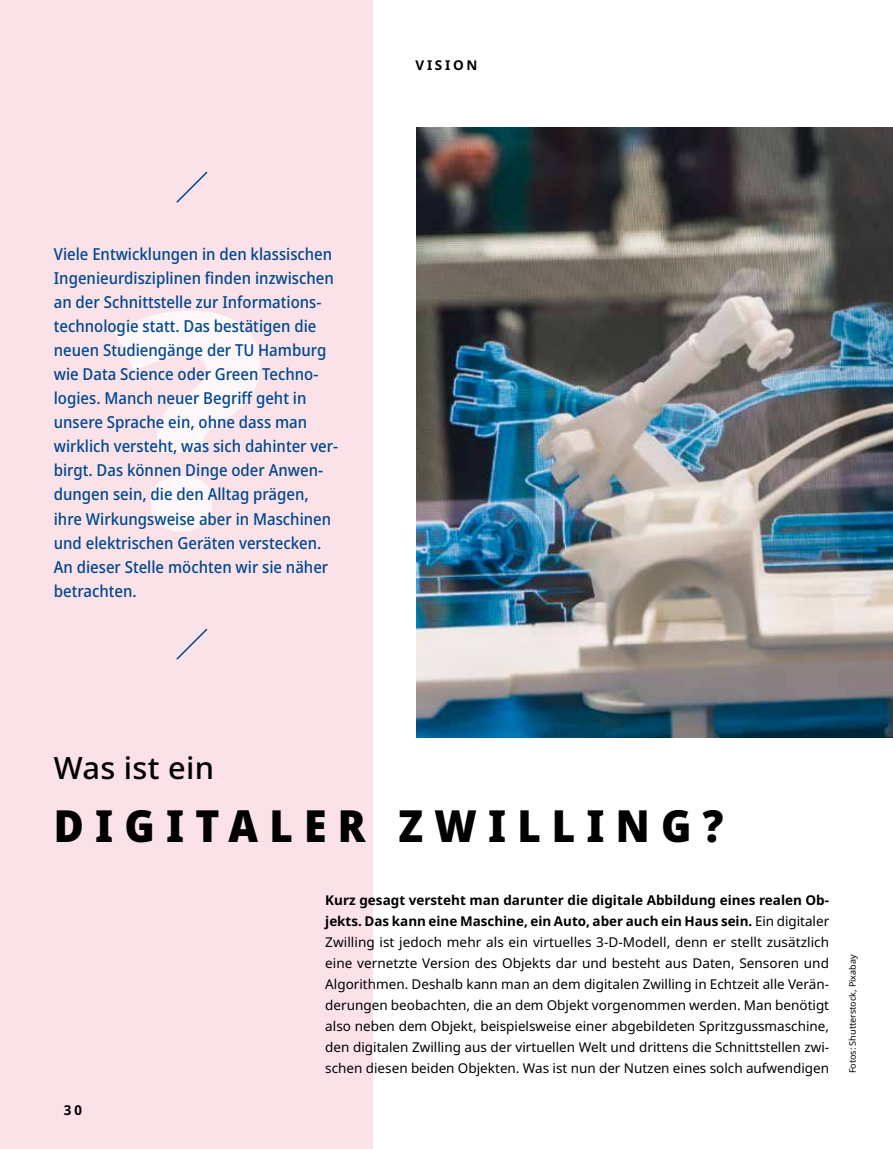
<style>
.page{position:relative;width:893px;height:1149px;background:#fff}
.page>*{position:absolute;margin:0;border:0;box-sizing:border-box;transform-origin:0 0}
.t1{font:900 semi-condensed 44.25px "Noto Sans";letter-spacing:.255em;color:#000}
.t2{font:500 30.75px "Noto Sans";letter-spacing:.01em;color:#000}
.t3{font:500 semi-condensed 16.5px/24px "Noto Sans";color:#004890}
.t4{font:13.5px/21px "Noto Sans";color:#000;text-align:justify}
.t5{font:700 13.5px "Noto Sans";letter-spacing:.2em;color:#000}
.t6{font:9px "Noto Sans";color:#000}
.s1{font-weight:700}
</style>
<div class="page">
<div style="left:0;top:0;width:373px;height:1148px;background:#fbe2e9"></div>
<svg style="left:176px;top:171px;width:32px;height:32px"></svg>
<svg style="left:176px;top:628px;width:32px;height:32px"></svg>
<svg style="left:114px;top:311px;width:146px;height:220px"></svg>
<img style="left:417px;top:128px;width:476px;height:609px">
<p class="t5" style="left:415px;top:55px;width:63px">VISION</p>
<p class="t3" style="left:54px;top:242px;width:286px">Viele Entwicklungen in den klassischen Ingenieurdisziplinen finden inzwischen an der Schnittstelle zur Informations&shy;technologie statt. Das bestätigen die neuen Studiengänge der TU Hamburg wie Data Science oder Green Techno&shy;logies. Manch neuer Begriff geht in unsere Sprache ein, ohne dass man wirklich versteht, was sich dahinter ver&shy;birgt. Das können Dinge oder Anwen&shy;dungen sein, die den Alltag prägen, ihre Wirkungsweise aber in Maschinen und elektrischen Geräten verstecken.<br>An dieser Stelle möchten wir sie näher betrachten.</p>
<h2 class="t2" style="left:54px;top:746px;width:162px">Was ist ein</h2>
<h1 class="t1" style="left:54px;top:792px;width:671px">DIGITALER ZWILLING?</h1>
<p class="t5" style="left:64px;top:1100px;width:20px">30</p>
<p class="t4" style="left:325px;top:889px;width:505px"><span class="s1">Kurz gesagt versteht man darunter die digitale Abbildung eines realen Ob&shy;jekts. Das kann eine Maschine, ein Auto, aber auch ein Haus sein.</span> Ein digitaler Zwilling ist jedoch mehr als ein virtuelles 3-D-Modell, denn er stellt zusätzlich eine vernetzte Version des Objekts dar und besteht aus Daten, Sensoren und Algorithmen. Deshalb kann man an dem digitalen Zwilling in Echtzeit alle Verän&shy;derungen beobachten, die an dem Objekt vorgenommen werden. Man benötigt also neben dem Objekt, beispielsweise einer abgebildeten Spritzgussmaschine, den digitalen Zwilling aus der virtuellen Welt und drittens die Schnittstellen zwi&shy;schen diesen beiden Objekten. Was ist nun der Nutzen eines solch aufwendigen</p>
<p class="t6" style="left:846px;top:1073px;width:120px;rotate:-90deg">Fotos: Shutterstock, Pixabay</p>
</div>
